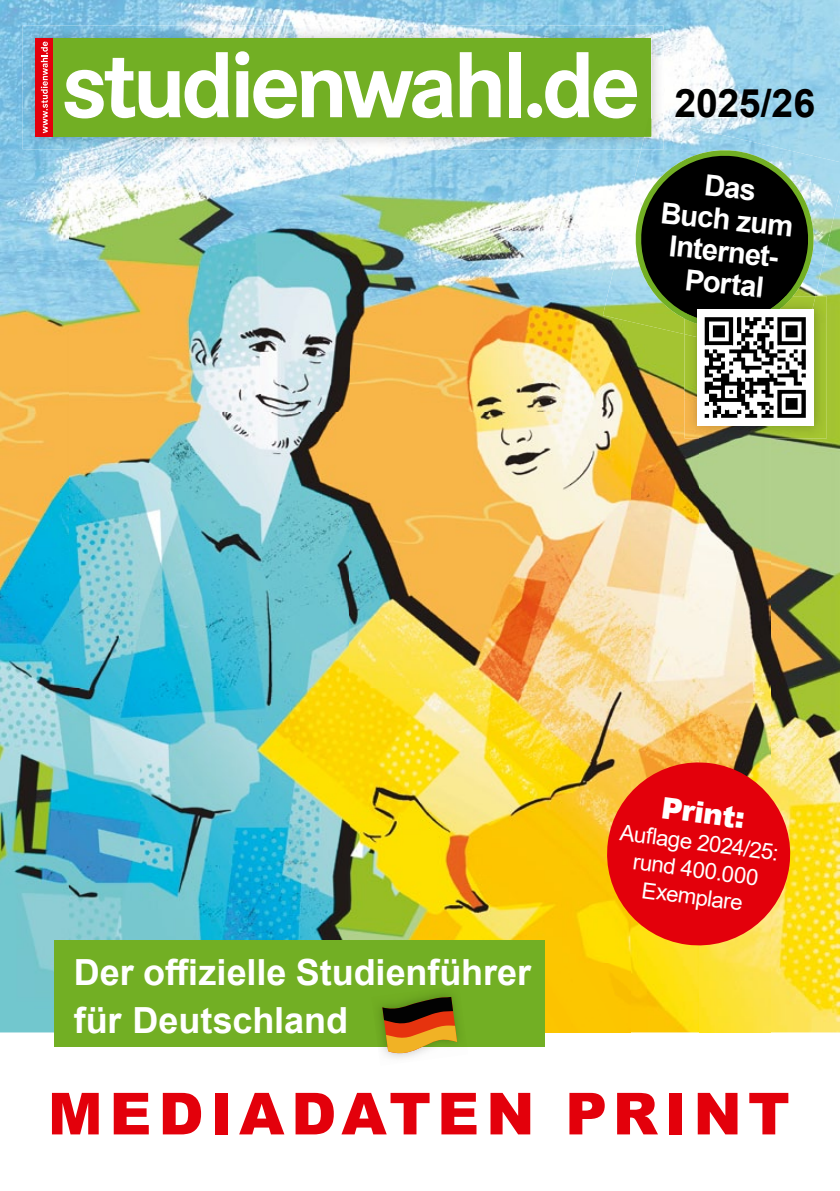
<style>
.page{position:relative;width:840px;height:1191px;background:#fff}
.page>*{position:absolute;margin:0;border:0;box-sizing:border-box;transform-origin:0 0}
.t1{font:900 58px "Arial";letter-spacing:.11em;color:#e3000b}
.t2{font:700 39.2px "Arial";letter-spacing:-.005em;color:#000}
.t3{font:700 36px/48px "Arial";color:#fff}
.t4{font:900 29.8px "Arial";color:#fff}
.t5{font:700 29.2px/32px "Arial";color:#fff;text-align:center}
.t6{font:22.2px/27.2px "Arial";color:#fff;text-align:center}
</style>
<div class="page">
<img style="left:0;top:0;width:839px;height:68px">
<img style="left:0;top:68px;width:69px;height:964px">
<img style="left:663px;top:68px;width:176px;height:53px">
<img style="left:69px;top:149px;width:560px;height:539px">
<img style="left:770px;top:334px;width:69px;height:698px">
<img style="left:629px;top:334px;width:70px;height:698px">
<img style="left:699px;top:438px;width:71px;height:594px">
<img style="left:69px;top:688px;width:280px;height:253px">
<img style="left:349px;top:688px;width:281px;height:275px">
<div style="left:544px;top:963px;width:86px;height:69px;background:#fcc500"></div>
<div style="left:54px;top:941px;width:490px;height:106px;background:#72af24"></div>
<img style="left:23px;top:25px;width:640px;height:124px">
<div style="left:53px;top:38px;width:598px;height:99px;background:#72af24"></div>
<div style="left:35px;top:38px;width:18px;height:99px;background:#e3000b"></div>
<svg style="left:41px;top:42px;width:7px;height:91px"></svg>
<svg style="left:64px;top:52px;width:164px;height:66px"></svg>
<svg style="left:235px;top:51px;width:218px;height:67px"></svg>
<svg style="left:459px;top:52px;width:41px;height:65px"></svg>
<div style="left:508px;top:52px;width:12px;height:65px;background:#fff"></div>
<div style="left:527px;top:103px;width:15px;height:15px;background:#fff;border-radius:50%"></div>
<svg style="left:545px;top:52px;width:91px;height:66px"></svg>
<img style="left:602px;top:121px;width:237px;height:213px">
<img style="left:641px;top:119px;width:22px;height:27px">
<img style="left:643px;top:119px;width:8px;height:18px">
<img style="left:684px;top:296px;width:142px;height:142px">
<svg style="left:630px;top:146px;width:187px;height:279px;background:#495535"></svg>
<img style="left:696px;top:309px;width:117px;height:116px">
<img style="left:391px;top:1057px;width:14px;height:1px">
<img style="left:379px;top:993px;width:80px;height:49px">
<svg style="left:382px;top:997px;width:75px;height:60px"></svg>
<svg style="left:601px;top:756px;width:194px;height:195px;background:#e73f19"></svg>
<p class="t2" style="left:674px;top:76px;width:142px">2025/26</p>
<p class="t5" style="left:665px;top:165px;width:135px;rotate:6deg">Das<br>Buch zum<br>Internet-<br>Portal</p>
<p class="t3" style="left:74px;top:948px;width:458px">Der offizielle Studienführer für Deutschland</p>
<p class="t4" style="left:664px;top:785px;width:86px;rotate:8deg">P RINT:</p>
<p class="t6" style="left:622px;top:817px;width:161px;rotate:8deg">Aufl age 2024/25: rund 400.000<br>Exemplare</p>
<h1 class="t1" style="left:48px;top:1071px;width:743px">MEDIADATEN PRINT</h1>
</div>
